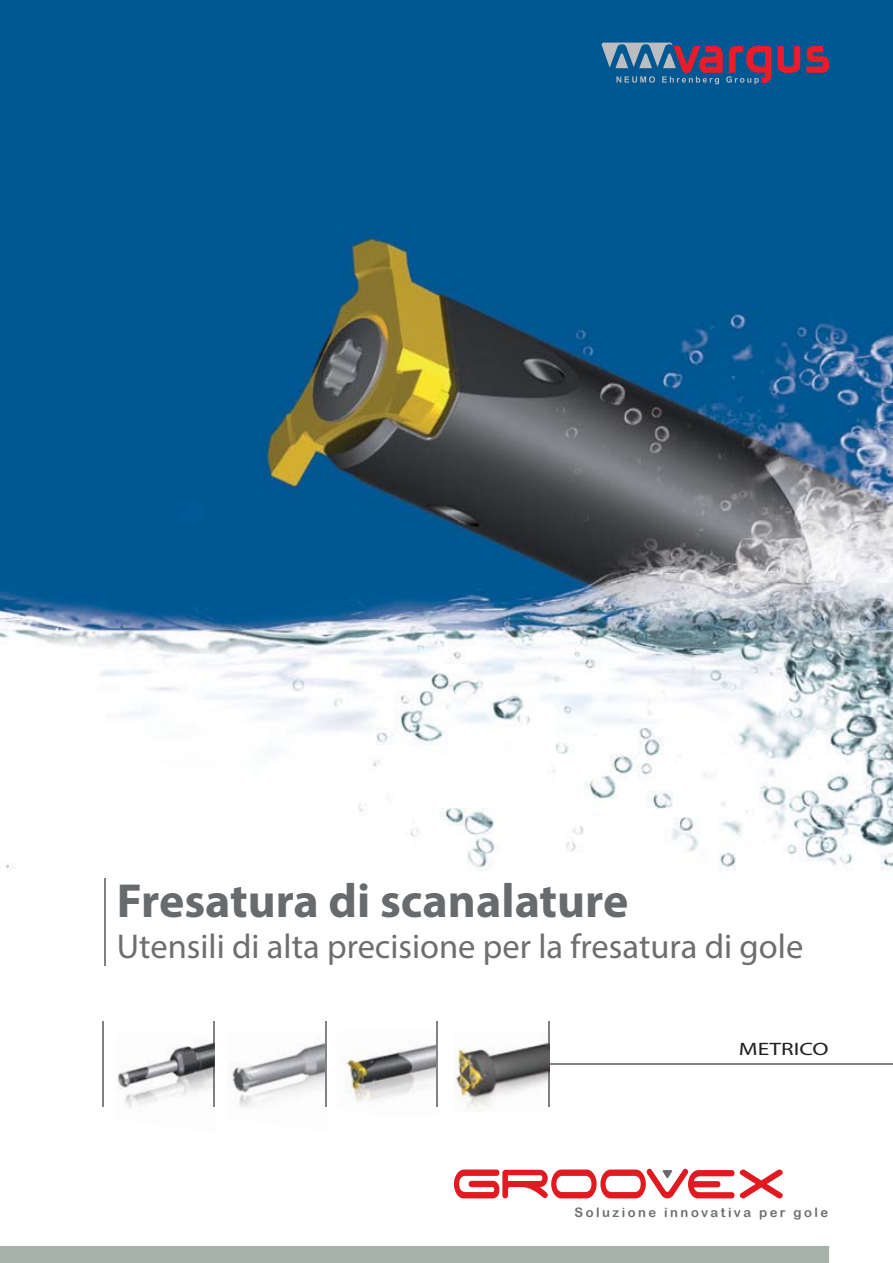
<style>
.page{position:relative;width:893px;height:1263px;background:#fff}
.page>*{position:absolute;margin:0;border:0;box-sizing:border-box;transform-origin:0 0}
.t1{font:700 48px "Myriad Pro";color:#676b6e}
.t2{font:34.5px "Myriad Pro";color:#6d6e70}
.t3{font:18px "Myriad Pro";color:#231f20;scale:1.3 1}
.t4{font:13.05px "Arial Rounded MT Bold";letter-spacing:.19em;color:#6d6e70}
</style>
<div class="page">
<img style="left:0;top:0;width:893px;height:871px">
<hr style="left:548px;top:1021px;width:1px;height:86px;background:#808285">
<hr style="left:102px;top:1021px;width:1px;height:86px;background:#808285">
<hr style="left:549px;top:1063px;width:344px;height:1px;background:#808285">
<hr style="left:213px;top:1021px;width:2px;height:86px;background:#808285">
<img style="left:345px;top:1041px;width:91px;height:63px">
<img style="left:454px;top:1042px;width:94px;height:68px">
<img style="left:548px;top:1043px;width:1px;height:34px">
<img style="left:232px;top:1042px;width:93px;height:66px">
<img style="left:117px;top:1040px;width:96px;height:68px">
<img style="left:213px;top:1042px;width:2px;height:35px">
<hr style="left:325px;top:1021px;width:1px;height:86px;background:#808285">
<hr style="left:436px;top:1021px;width:2px;height:86px;background:#808285">
<svg style="left:778px;top:46px;width:22px;height:27px"></svg>
<svg style="left:806px;top:46px;width:23px;height:27px"></svg>
<svg style="left:602px;top:43px;width:169px;height:41px;background:#555d83"></svg>
<div style="left:0;top:1246px;width:829px;height:17px;background:#a5b3ab"></div>
<hr style="left:104px;top:878px;width:2px;height:88px;background:#808285">
<svg style="left:454px;top:1169px;width:329px;height:30px"></svg>
<h1 class="t1" style="left:117px;top:883px;width:513px">Fresatura di scanalature</h1>
<p class="t2" style="left:117px;top:933px;width:688px">Utensili di alta precisione per la fresatura di gole</p>
<p class="t3" style="left:739px;top:1042px;width:71px">METRICO</p>
<p class="t4" style="left:574px;top:1205px;width:255px">Soluzione innovativa per gole</p>
</div>
